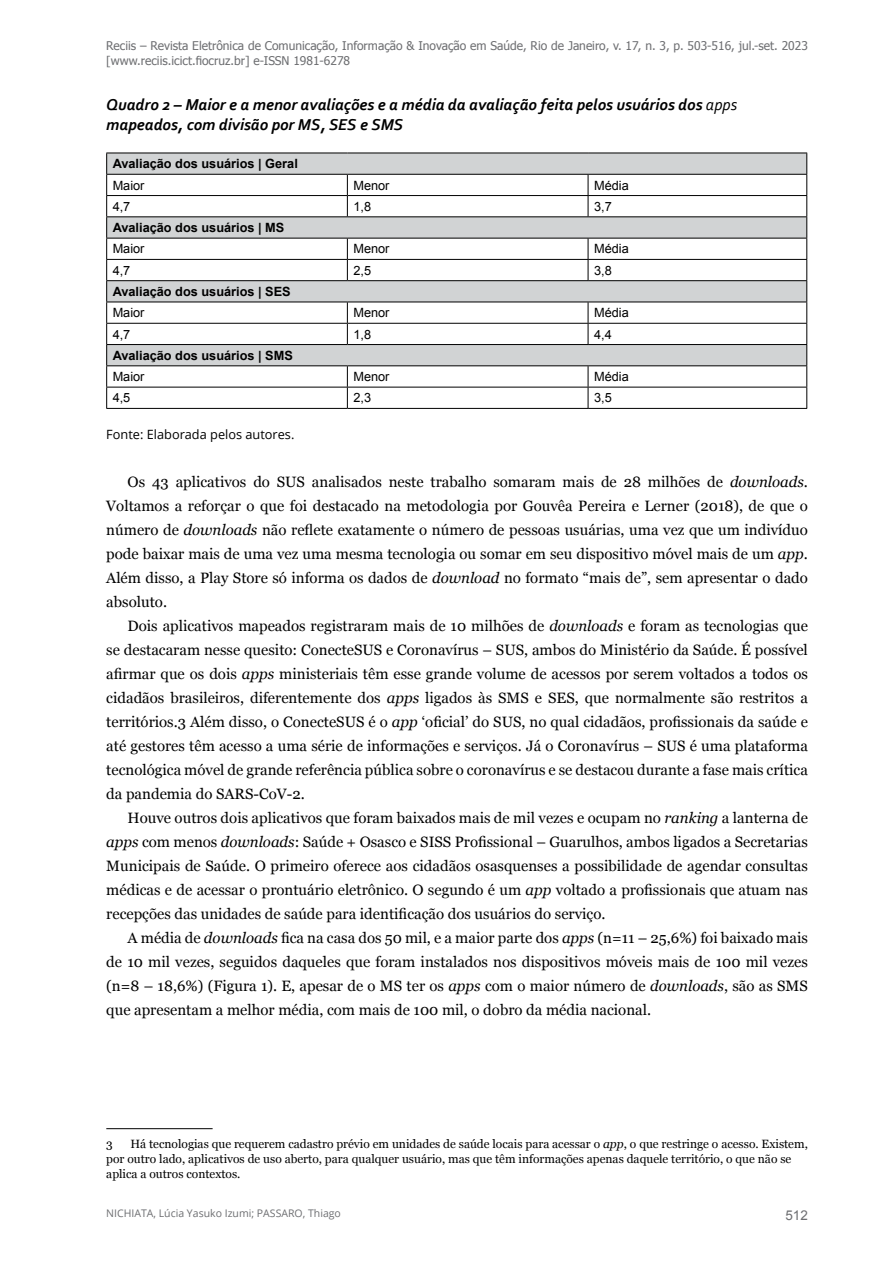
<style>
.page{position:relative;width:893px;height:1263px;background:#fff}
.page>*{position:absolute;margin:0;border:0;box-sizing:border-box;transform-origin:0 0}
.titulo-tabela{font:italic 700 16.5px/19.5px "Corbel";color:#000}
.corpo-texto{font:15px/24px "Georgia";color:#000;text-align:justify}
.t1{font:13.5px "Arial";color:#6d6e71}
.tabela{font:700 12.75px "Arial";color:#000}
.tabela-2{font:12.75px "Arial";color:#000}
.legenda{font:12.75px "Open Sans";color:#000}
.nota-rodape{font:12px/15px "Georgia";color:#000}
.t2{font:12px/15px "Tahoma";color:#6d6e71}
.t3{font:10.5px "Open Sans";color:#6d6e71}
.s1{font-weight:400}
.s2{font-style:italic}
</style>
<div class="page">
<svg style="left:107px;top:154px;width:699px;height:211px"></svg>
<hr style="left:106px;top:153px;width:241px;height:1px;background:#000">
<hr style="left:347px;top:153px;width:241px;height:1px;background:#000">
<hr style="left:588px;top:153px;width:219px;height:1px;background:#000">
<hr style="left:106px;top:174px;width:241px;height:1px;background:#000">
<hr style="left:347px;top:174px;width:241px;height:1px;background:#000">
<hr style="left:588px;top:174px;width:219px;height:1px;background:#000">
<hr style="left:106px;top:195px;width:241px;height:1px;background:#000">
<hr style="left:347px;top:195px;width:241px;height:1px;background:#000">
<svg style="left:347px;top:175px;width:1px;height:41px"></svg>
<hr style="left:588px;top:195px;width:219px;height:1px;background:#000">
<svg style="left:588px;top:175px;width:1px;height:41px"></svg>
<hr style="left:106px;top:216px;width:241px;height:1px;background:#000">
<hr style="left:347px;top:216px;width:241px;height:1px;background:#000">
<hr style="left:588px;top:216px;width:219px;height:1px;background:#000">
<hr style="left:106px;top:238px;width:241px;height:1px;background:#000">
<hr style="left:347px;top:238px;width:241px;height:1px;background:#000">
<hr style="left:588px;top:238px;width:219px;height:1px;background:#000">
<hr style="left:106px;top:259px;width:241px;height:1px;background:#000">
<hr style="left:347px;top:259px;width:241px;height:1px;background:#000">
<svg style="left:347px;top:238px;width:1px;height:42px"></svg>
<hr style="left:588px;top:259px;width:219px;height:1px;background:#000">
<svg style="left:588px;top:238px;width:1px;height:42px"></svg>
<hr style="left:106px;top:280px;width:241px;height:1px;background:#000">
<hr style="left:347px;top:280px;width:241px;height:1px;background:#000">
<hr style="left:588px;top:280px;width:219px;height:1px;background:#000">
<hr style="left:106px;top:302px;width:241px;height:1px;background:#000">
<hr style="left:347px;top:302px;width:241px;height:1px;background:#000">
<hr style="left:588px;top:302px;width:219px;height:1px;background:#000">
<hr style="left:106px;top:323px;width:241px;height:1px;background:#000">
<hr style="left:347px;top:323px;width:241px;height:1px;background:#000">
<svg style="left:347px;top:302px;width:1px;height:42px"></svg>
<hr style="left:588px;top:323px;width:219px;height:1px;background:#000">
<svg style="left:588px;top:302px;width:1px;height:42px"></svg>
<hr style="left:106px;top:344px;width:241px;height:1px;background:#000">
<hr style="left:347px;top:344px;width:241px;height:1px;background:#000">
<hr style="left:588px;top:344px;width:219px;height:1px;background:#000">
<hr style="left:106px;top:365px;width:241px;height:1px;background:#000">
<hr style="left:347px;top:365px;width:241px;height:1px;background:#000">
<hr style="left:588px;top:365px;width:219px;height:1px;background:#000">
<hr style="left:106px;top:387px;width:241px;height:1px;background:#000">
<svg style="left:106px;top:153px;width:1px;height:255px"></svg>
<hr style="left:347px;top:387px;width:241px;height:1px;background:#000">
<svg style="left:347px;top:366px;width:1px;height:42px"></svg>
<hr style="left:588px;top:387px;width:219px;height:1px;background:#000">
<svg style="left:588px;top:366px;width:1px;height:42px"></svg>
<svg style="left:806px;top:153px;width:1px;height:255px"></svg>
<hr style="left:106px;top:408px;width:241px;height:1px;background:#000">
<hr style="left:347px;top:408px;width:241px;height:1px;background:#000">
<hr style="left:588px;top:408px;width:219px;height:1px;background:#000">
<hr style="left:106px;top:1128px;width:107px;height:1px;background:#000">
<p class="t2" style="left:106px;top:38px;width:703px">Reciis – Revista Eletrônica de Comunicação, Informação &amp; Inovação em Saúde, Rio de Janeiro, v. 17, n. 3, p. 503-516, jul.-set. 2023 [www.reciis.icict.fiocruz.br] e-ISSN 1981-6278</p>
<p class="titulo-tabela" style="left:106px;top:94px;width:633px">Quadro 2 – Maior e a menor avaliações e a média da avaliação feita pelos usuários dos <span class="s1">apps </span>mapeados, com divisão por MS, SES e SMS</p>
<p class="tabela" style="left:113px;top:155px;width:187px">Avaliação dos usuários | Geral</p>
<p class="tabela-2" style="left:113px;top:177px;width:33px">Maior</p>
<p class="tabela-2" style="left:353px;top:177px;width:38px">Menor</p>
<p class="tabela-2" style="left:594px;top:177px;width:36px">Média</p>
<p class="tabela-2" style="left:113px;top:198px;width:19px">4,7</p>
<p class="tabela-2" style="left:353px;top:198px;width:19px">1,8</p>
<p class="tabela-2" style="left:594px;top:198px;width:19px">3,7</p>
<p class="tabela" style="left:113px;top:219px;width:173px">Avaliação dos usuários | MS</p>
<p class="tabela-2" style="left:113px;top:241px;width:33px">Maior</p>
<p class="tabela-2" style="left:353px;top:241px;width:38px">Menor</p>
<p class="tabela-2" style="left:594px;top:241px;width:36px">Média</p>
<p class="tabela-2" style="left:113px;top:262px;width:19px">4,7</p>
<p class="tabela-2" style="left:353px;top:262px;width:19px">2,5</p>
<p class="tabela-2" style="left:594px;top:262px;width:19px">3,8</p>
<p class="tabela" style="left:113px;top:283px;width:180px">Avaliação dos usuários | SES</p>
<p class="tabela-2" style="left:113px;top:304px;width:33px">Maior</p>
<p class="tabela-2" style="left:353px;top:304px;width:38px">Menor</p>
<p class="tabela-2" style="left:594px;top:304px;width:36px">Média</p>
<p class="tabela-2" style="left:113px;top:326px;width:19px">4,7</p>
<p class="tabela-2" style="left:353px;top:326px;width:19px">1,8</p>
<p class="tabela-2" style="left:594px;top:326px;width:19px">4,4</p>
<p class="tabela" style="left:113px;top:347px;width:182px">Avaliação dos usuários | SMS</p>
<p class="tabela-2" style="left:113px;top:368px;width:33px">Maior</p>
<p class="tabela-2" style="left:353px;top:368px;width:38px">Menor</p>
<p class="tabela-2" style="left:594px;top:368px;width:36px">Média</p>
<p class="tabela-2" style="left:113px;top:390px;width:19px">4,5</p>
<p class="tabela-2" style="left:353px;top:390px;width:19px">2,3</p>
<p class="tabela-2" style="left:594px;top:390px;width:19px">3,5</p>
<p class="legenda" style="left:106px;top:425px;width:190px">Fonte: Elaborada pelos autores.</p>
<p class="corpo-texto" style="left:106px;top:470px;width:703px;text-indent:21px">Os 43 aplicativos do SUS analisados neste trabalho somaram mais de 28 milhões de <span class="s2">downloads</span>.<br>Voltamos a reforçar o que foi destacado na metodologia por Gouvêa Pereira e Lerner (2018), de que o número de <span class="s2">downloads</span> não reflete exatamente o número de pessoas usuárias, uma vez que um indivíduo pode baixar mais de uma vez uma mesma tecnologia ou somar em seu dispositivo móvel mais de um <span class="s2">app</span>.<br>Além disso, a Play Store só informa os dados de <span class="s2">download</span> no formato “mais de”, sem apresentar o dado absoluto.</p>
<p class="corpo-texto" style="left:106px;top:614px;width:703px;text-indent:21px">Dois aplicativos mapeados registraram mais de 10 milhões de <span class="s2">downloads</span> e foram as tecnologias que se destacaram nesse quesito: ConecteSUS e Coronavírus – SUS, ambos do Ministério da Saúde. É possível afirmar que os dois <span class="s2">apps</span> ministeriais têm esse grande volume de acessos por serem voltados a todos os cidadãos brasileiros, diferentemente dos <span class="s2">apps</span> ligados às SMS e SES, que normalmente são restritos a territórios.3 Além disso, o ConecteSUS é o <span class="s2">app</span> ‘oficial’ do SUS, no qual cidadãos, profissionais da saúde e até gestores têm acesso a uma série de informações e serviços. Já o Coronavírus – SUS é uma plataforma tecnológica móvel de grande referência pública sobre o coronavírus e se destacou durante a fase mais crítica da pandemia do SARS-CoV-2.</p>
<p class="corpo-texto" style="left:106px;top:806px;width:703px;text-indent:21px">Houve outros dois aplicativos que foram baixados mais de mil vezes e ocupam no <span class="s2">ranking</span> a lanterna de <span class="s2">apps</span> com menos <span class="s2">downloads</span>: Saúde + Osasco e SISS Profissional – Guarulhos, ambos ligados a Secretarias Municipais de Saúde. O primeiro oferece aos cidadãos osasquenses a possibilidade de agendar consultas médicas e de acessar o prontuário eletrônico. O segundo é um <span class="s2">app</span> voltado a profissionais que atuam nas recepções das unidades de saúde para identificação dos usuários do serviço.</p>
<p class="corpo-texto" style="left:106px;top:926px;width:703px;text-indent:21px">A média de <span class="s2">downloads</span> fica na casa dos 50 mil, e a maior parte dos <span class="s2">apps</span> (n=11 – 25,6%) foi baixado mais de 10 mil vezes, seguidos daqueles que foram instalados nos dispositivos móveis mais de 100 mil vezes (n=8 – 18,6%) (Figura 1). E, apesar de o MS ter os <span class="s2">apps</span> com o maior número de <span class="s2">downloads</span>, são as SMS que apresentam a melhor média, com mais de 100 mil, o dobro da média nacional.</p>
<p class="nota-rodape" style="left:106px;top:1136px;width:703px;text-indent:24px">Há tecnologias que requerem cadastro prévio em unidades de saúde locais para acessar o <span class="s2">app</span>, o que restringe o acesso. Existem, por outro lado, aplicativos de uso aberto, para qualquer usuário, mas que têm informações apenas daquele território, o que não se aplica a outros contextos.</p>
<p class="nota-rodape" style="left:106px;top:1136px;width:8px">3</p>
<p class="t3" style="left:106px;top:1206px;width:236px">NICHIATA, Lúcia Yasuko Izumi; PASSARO, Thiago</p>
<p class="t1" style="left:785px;top:1206px;width:24px">512</p>
</div>
